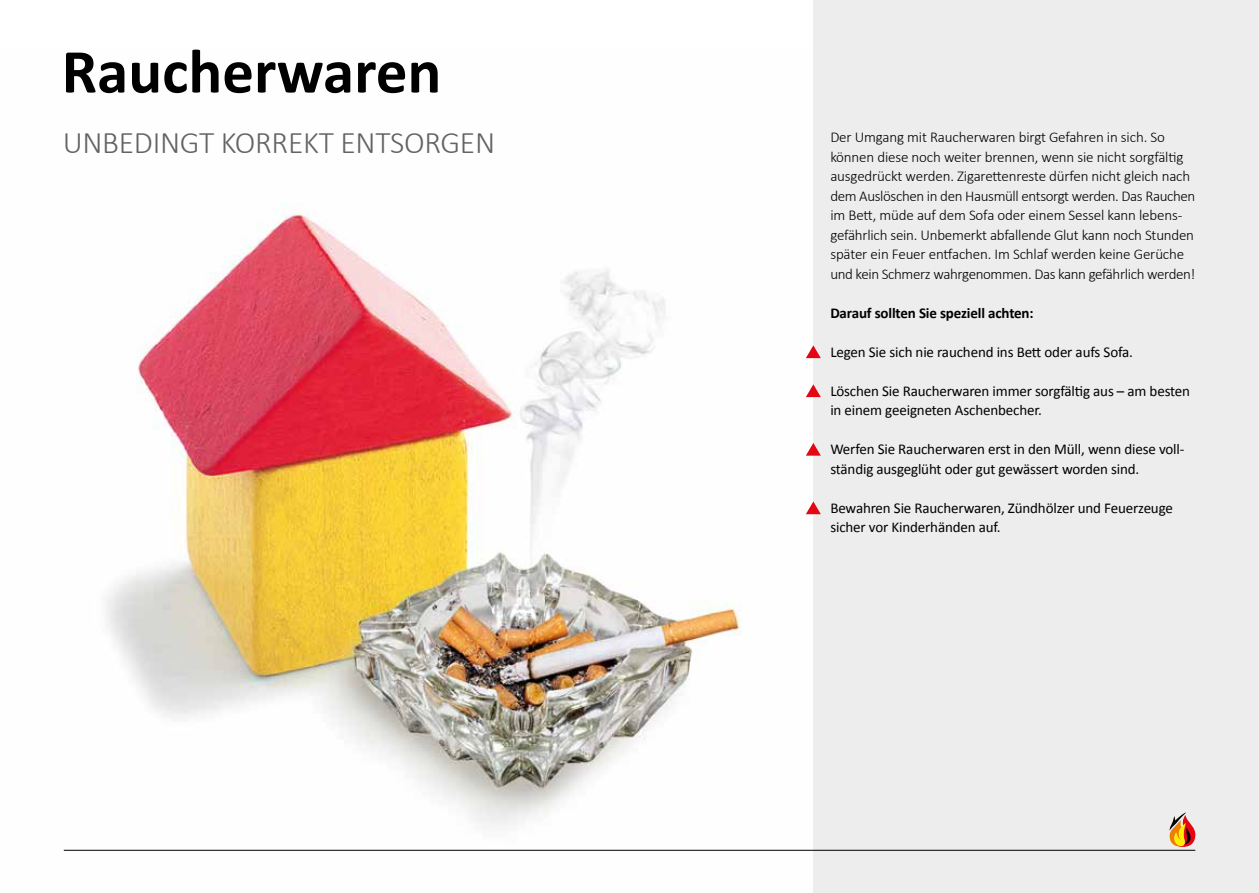
<style>
.page{position:relative;width:1259px;height:893px;background:#fff}
.page>*{position:absolute;margin:0;border:0;box-sizing:border-box;transform-origin:0 0}
.t1{font:700 63px "Calibri";color:#000}
.t2{font:300 31.5px "Calibri";letter-spacing:-.01em;color:#646363}
.t3{font:300 15px/19.5px "Calibri";letter-spacing:-.015em;color:#000}
.t4{font:15px/19.5px "Calibri";letter-spacing:-.01em;color:#000}
.t5{font:700 15px "Calibri";letter-spacing:-.01em;color:#000}
</style>
<div class="page">
<img style="left:63px;top:204px;width:750px;height:647px">
<div style="left:813px;top:0;width:446px;height:893px;background:#ededed"></div>
<hr style="left:64px;top:850px;width:1131px;height:1px;background:#000">
<svg style="left:1169px;top:812px;width:26px;height:35px"></svg>
<svg style="left:806px;top:345px;width:15px;height:13px"></svg>
<svg style="left:806px;top:384px;width:15px;height:13px"></svg>
<svg style="left:806px;top:443px;width:15px;height:13px"></svg>
<svg style="left:806px;top:501px;width:15px;height:13px"></svg>
<h1 class="t1" style="left:62px;top:27px;width:381px">Raucherwaren</h1>
<h2 class="t2" style="left:63px;top:123px;width:434px">UNBEDINGT KORREKT ENTSORGEN</h2>
<p class="t3" style="left:830px;top:128px;width:367px">Der Umgang mit Raucherwaren birgt Gefahren in sich. So können diese noch weiter brennen, wenn sie nicht sorgfältig ausgedrückt werden. Zigarettenreste dürfen nicht gleich nach dem Auslöschen in den Hausmüll entsorgt werden. Das Rauchen im Bett, müde auf dem Sofa oder einem Sessel kann lebens&shy;gefährlich sein. Unbemerkt abfallende Glut kann noch Stunden später ein Feuer entfachen. Im Schlaf werden keine Gerüche und kein Schmerz wahrgenommen. Das kann gefährlich werden!</p>
<p class="t5" style="left:830px;top:302px;width:205px">Darauf sollten Sie speziell achten:</p>
<p class="t4" style="left:830px;top:341px;width:304px">Legen Sie sich nie rauchend ins Bett oder aufs Sofa.</p>
<p class="t4" style="left:830px;top:380px;width:361px">Löschen Sie Raucherwaren immer sorgfältig aus – am besten in einem geeigneten Aschenbecher.</p>
<p class="t4" style="left:830px;top:439px;width:356px">Werfen Sie Raucherwaren erst in den Müll, wenn diese voll&shy;ständig ausgeglüht oder gut gewässert worden sind.</p>
<p class="t4" style="left:830px;top:497px;width:344px">Bewahren Sie Raucherwaren, Zündhölzer und Feuerzeuge sicher vor Kinderhänden auf.</p>
</div>
